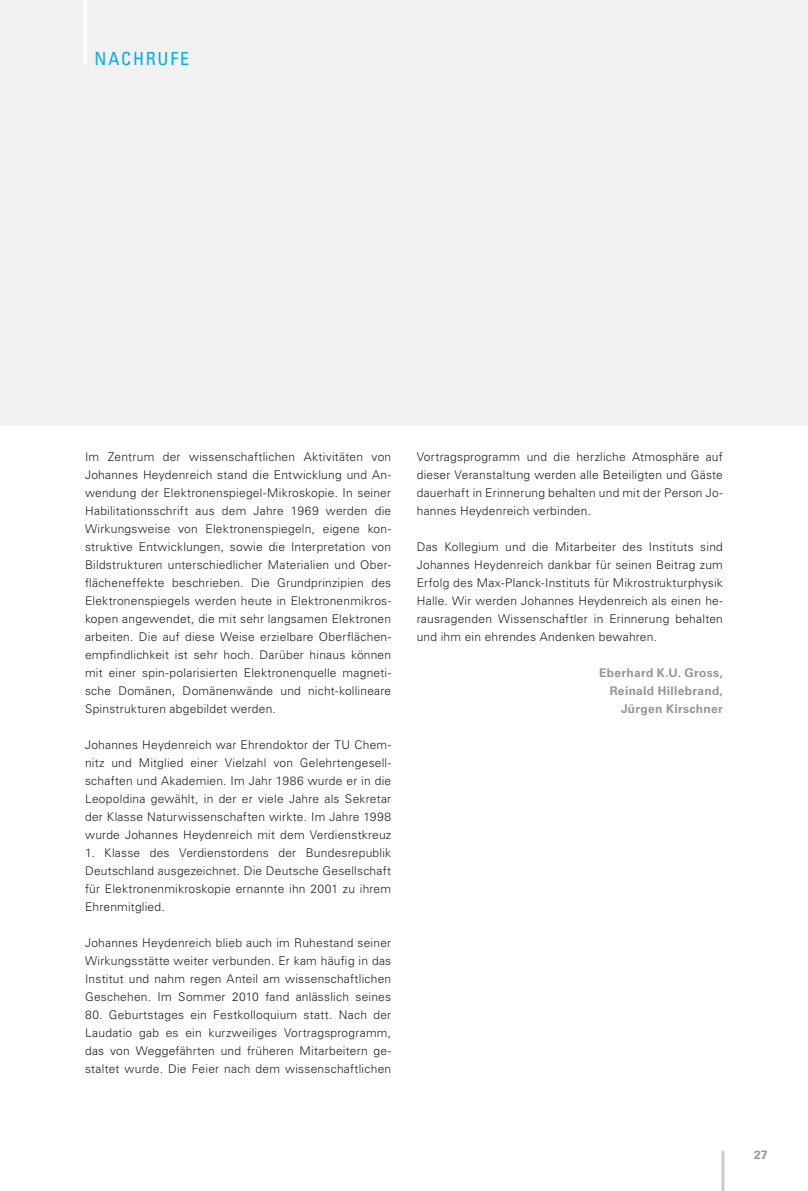
<style>
.page{position:relative;width:808px;height:1191px;background:#fff}
.page>*{position:absolute;margin:0;border:0;box-sizing:border-box;transform-origin:0 0}
.t1{font:condensed 18px "Univers LT";letter-spacing:.1em;color:#00aeef}
.t2{font:300 12px/18px "Univers LT";letter-spacing:.02em;color:#231f20;text-align:justify}
.t3{font:700 12px/18px "Univers LT";letter-spacing:.025em;color:#939598;text-align:right}
</style>
<div class="page">
<div style="left:0;top:0;width:808px;height:425px;background:#f1f2ef"></div>
<hr style="left:84px;top:0;width:3px;height:65px;background:#fff">
<hr style="left:721px;top:1150px;width:3px;height:41px;background:#cbccce">
<h1 class="t1" style="left:95px;top:47px;width:96px">NACHRUFE</h1>
<p class="t2" style="left:85px;top:448px;width:308px">Im Zentrum der wissenschaftlichen Aktivitäten von Johannes Heydenreich stand die Entwicklung und An&shy;wendung der Elektronenspiegel-Mikroskopie. In seiner Habilitationsschrift aus dem Jahre 1969 werden die Wirkungsweise von Elektronenspiegeln, eigene kon&shy;struktive Entwicklungen, sowie die Interpretation von Bildstrukturen unterschiedlicher Materialien und Ober&shy;flächeneffekte beschrieben. Die G rundprinzipien des Elektronenspiegels werden heute in Elektronenmikros&shy;kopen angewendet, die mit sehr langsamen Elektronen arbeiten. Die auf diese Weise erzielbare Oberflächen&shy;empfindlichkeit ist sehr hoch. Darüber hinaus können mit einer spin-polarisierten Elektronenquelle magneti&shy;sche Domänen, Domänenwände und nicht-kollineare Spinstrukturen abgebildet werden.</p>
<p class="t2" style="left:85px;top:736px;width:308px">Johannes Heydenreich war Ehrendoktor der TU Chem&shy;nitz und Mitglied einer Vielzahl von Gelehrtengesell&shy;schaften und Akademien. Im Jahr 1986 wurde er in die Leopoldina gewählt, in der er viele Jahre als Sekretar der Klasse Naturwissenschaften wirkte. Im Jahre 1998 wurde Johannes Heydenreich mit dem Verdienstkreuz</p>
<p class="t2" style="left:85px;top:844px;width:308px">1. Klasse des Verdienstordens der Bundesrepublik Deutschland ausgezeichnet. Die Deutsche Gesellschaft für Elektronenmikroskopie ernannte ihn 2001 zu ihrem Ehrenmitglied.</p>
<p class="t2" style="left:85px;top:934px;width:308px">Johannes Heydenreich blieb auch im Ruhestand seiner Wirkungsstätte weiter verbunden. Er kam häufig in das Institut und nahm regen Anteil am wissenschaftlichen Geschehen. Im Sommer 2010 fand anlässlich seines</p>
<p class="t2" style="left:85px;top:1006px;width:308px">80. Geburtstages ein Festkolloquium statt. Nach der Laudatio gab es ein kurzweiliges Vortragsprogramm, das von Weggefährten und früheren Mitarbeitern ge&shy;staltet wurde. Die Feier nach dem wissenschaftlichen</p>
<p class="t2" style="left:417px;top:448px;width:308px">Vortragsprogramm und die herzliche Atmosphäre auf dieser Veranstaltung werden alle Beteiligten und Gäste dauerhaft in Erinnerung behalten und mit der Person Jo&shy;hannes Heydenreich verbinden.</p>
<p class="t2" style="left:417px;top:538px;width:308px">Das Kollegium und die Mitarbeiter des Instituts sind Johannes Heydenreich dankbar für seinen Beitrag zum Erfolg des Max-Planck-Instituts für Mikrostrukturphysik Halle. Wir werden Johannes Heydenreich als einen he&shy;rausragenden Wissenschaftler in Erinnerung behalten und ihm ein ehrendes Andenken bewahren.</p>
<p class="t3" style="left:599px;top:664px;width:125px">Eberhard K.U. Gross,<br>Reinald Hillebrand,<br>Jürgen Kirschner</p>
<p class="t3" style="left:754px;top:1146px;width:15px">27</p>
</div>
